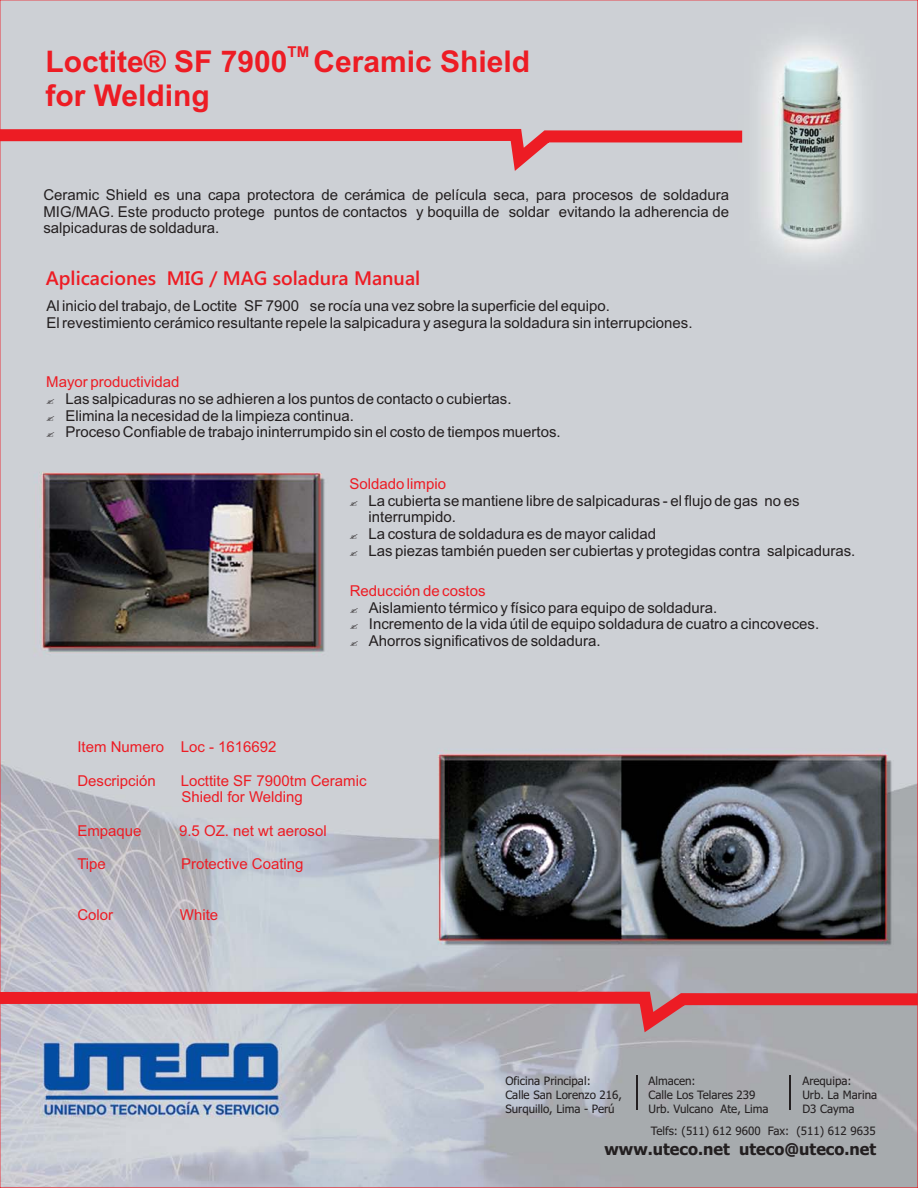
<style>
.page{position:relative;width:918px;height:1188px;background:#fff}
.page>*{position:absolute;margin:0;border:0;box-sizing:border-box;transform-origin:0 0}
.t1{font:700 30px/33.5px "Arial";color:#ed1c24}
.t2{font:600 19.5px "Segoe UI";color:#ed1c24}
.t3{font:700 16.2px "Tahoma";color:#231f20}
.t4{font:15px/16.8px "Arial";color:#231f20}
.t5{font:15px/16.8px "Arial";color:#ed1c24}
.t6{font:700 15px "Arial";color:#ed1c24}
.t7{font:11.55px/14px "Tahoma";color:#231f20}
</style>
<div class="page">
<img style="left:2px;top:2px;width:914px;height:1184px">
<svg style="left:0;top:123px;width:754px;height:60px;background:#d3abb0"></svg>
<svg style="left:0;top:986px;width:918px;height:57px;background:#c0959c"></svg>
<hr style="left:636px;top:1075px;width:2px;height:34px;background:#231f20">
<hr style="left:789px;top:1075px;width:2px;height:34px;background:#231f20">
<svg style="left:47px;top:399px;width:7px;height:5px"></svg>
<svg style="left:47px;top:416px;width:7px;height:5px"></svg>
<svg style="left:47px;top:433px;width:7px;height:4px"></svg>
<svg style="left:350px;top:608px;width:8px;height:5px"></svg>
<svg style="left:350px;top:624px;width:8px;height:5px"></svg>
<svg style="left:350px;top:641px;width:8px;height:5px"></svg>
<svg style="left:350px;top:501px;width:7px;height:5px"></svg>
<svg style="left:350px;top:534px;width:7px;height:5px"></svg>
<svg style="left:350px;top:551px;width:7px;height:5px"></svg>
<p class="t6" style="left:288px;top:46px;width:23px">TM</p>
<h1 class="t1" style="left:45px;top:48px;width:486px">Loctite® SF 7900 Ceramic Shield for Welding</h1>
<p class="t4" style="left:43px;top:188px;width:687px;text-align:justify">Ceramic Shield es una capa protectora de cerámica de película seca, para procesos de soldadura MIG/MAG. Este producto protege puntos de contactos y boquilla de soldar evitando la adherencia de salpicaduras de soldadura.</p>
<h2 class="t2" style="left:46px;top:267px;width:376px">Aplicaciones MIG / MAG soladura Manual</h2>
<p class="t4" style="left:46px;top:299px;width:648px">Al inicio del trabajo, de Loctite SF 7900 se rocía una vez sobre la superficie del equipo.<br>El revestimiento cerámico resultante repele la salpicadura y asegura la soldadura sin interrupciones.</p>
<p class="t5" style="left:46px;top:375px;width:135px">Mayor productividad</p>
<p class="t4" style="left:65px;top:392px;width:497px">Las salpicaduras no se adhieren a los puntos de contacto o cubiertas.<br>Elimina la necesidad de la limpieza continua.<br>Proceso Confiable de trabajo ininterrumpido sin el costo de tiempos muertos.</p>
<p class="t5" style="left:349px;top:477px;width:98px">Soldado limpio</p>
<p class="t4" style="left:369px;top:493px;width:488px">La cubierta se mantiene libre de salpicaduras - el flujo de gas no es interrumpido.<br>La costura de soldadura es de mayor calidad<br>Las piezas también pueden ser cubiertas y protegidas contra salpicaduras.</p>
<p class="t5" style="left:350px;top:584px;width:137px">Reducción de costos</p>
<p class="t4" style="left:369px;top:600px;width:452px">Aislamiento térmico y físico para equipo de soldadura.<br>Incremento de la vida útil de equipo soldadura de cuatro a cincoveces.<br>Ahorros significativos de soldadura.</p>
<p class="t5" style="left:77px;top:740px;width:201px">Item Numero Loc - 1616692</p>
<p class="t5" style="left:77px;top:773px;width:80px">Descripción</p>
<p class="t5" style="left:181px;top:773px;width:187px">Locttite SF 7900tm Ceramic<br>Shiedl for Welding</p>
<p class="t5" style="left:77px;top:824px;width:66px">Empaque</p>
<p class="t5" style="left:179px;top:824px;width:149px">9.5 OZ. net wt aerosol</p>
<p class="t5" style="left:77px;top:857px;width:30px">Tipe</p>
<p class="t5" style="left:181px;top:857px;width:124px">Protective Coating</p>
<p class="t5" style="left:77px;top:907px;width:37px">Color</p>
<p class="t5" style="left:180px;top:907px;width:40px">White</p>
<p class="t7" style="left:505px;top:1075px;width:118px">Oficina Principal:<br>Calle San Lorenzo 216,<br>Surquillo, Lima - Perú</p>
<p class="t7" style="left:648px;top:1075px;width:122px">Almacen:<br>Calle Los Telares 239<br>Urb. Vulcano Ate, Lima</p>
<p class="t7" style="left:802px;top:1075px;width:76px">Arequipa:<br>Urb. La Marina<br>D3 Cayma</p>
<p class="t7" style="left:651px;top:1125px;width:226px">Telfs: (511) 612 9600 Fax: (511) 612 9635</p>
<p class="t3" style="left:605px;top:1143px;width:273px">www.uteco.net uteco@uteco.net</p>
</div>
